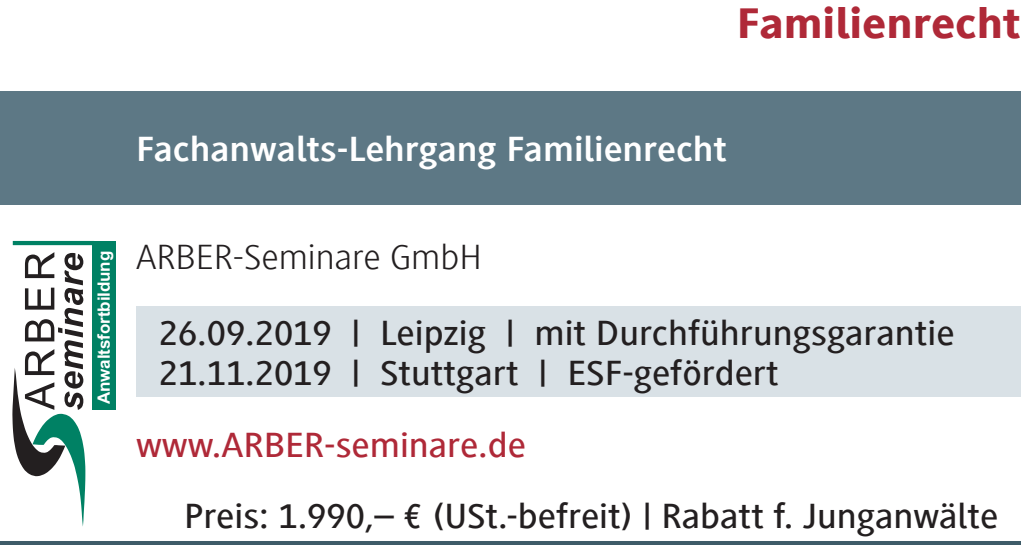
<style>
.page{position:relative;width:1021px;height:545px;background:#fff}
.page>*{position:absolute;margin:0;border:0;box-sizing:border-box;transform-origin:0 0}
.t1{font:800 44px "Generis Sans Com";color:#af2938;scale:1.08 1}
.t2{font:500 36px/40px "Generis Sans Com";color:#231f20;scale:1.08 1}
.t3{font:700 36px "Generis Sans Com";color:#fff;scale:1.08 1}
.t4{font:500 36px "Generis Sans Com";color:#af2938;scale:1.08 1}
.t5{font:300 36px "Generis Sans Com";color:#231f20;scale:1.08 1}
.t6{font:700 16.8px "Arial";letter-spacing:-.005em;color:#fff}
</style>
<div class="page">
<div style="left:0;top:91px;width:1020px;height:113px;background:#5d7885"></div>
<div style="left:136px;top:306px;width:884px;height:91px;background:#d9e1e6"></div>
<hr style="left:0;top:541px;width:1020px;height:3px;background:#3e5b68">
<hr style="left:13px;top:241px;width:81px;height:4px;background:#008164">
<svg style="left:12px;top:252px;width:73px;height:274px"></svg>
<div style="left:92px;top:241px;width:23px;height:168px;background:#008164"></div>
<p class="t1" style="left:737px;top:-1px;width:264px">Familienrecht</p>
<p class="t3" style="left:136px;top:129px;width:548px">Fachanwalts-Lehrgang Familienrecht</p>
<p class="t6" style="left:93px;top:404px;width:155px;rotate:-90deg">Anwaltsfortbildung</p>
<p class="t5" style="left:136px;top:237px;width:321px">ARBER-Seminare GmbH</p>
<p class="t2" style="left:159px;top:313px;width:738px">26.09.2019 | Leipzig | mit Durchführungsgarantie<br>21.11.2019 | Stuttgart | ESF-gefördert</p>
<p class="t4" style="left:136px;top:425px;width:362px">www.ARBER-seminare.de</p>
<p class="t2" style="left:184px;top:496px;width:755px">Preis: 1.990,– € (USt.-befreit) | Rabatt f. Junganwälte</p>
</div>
